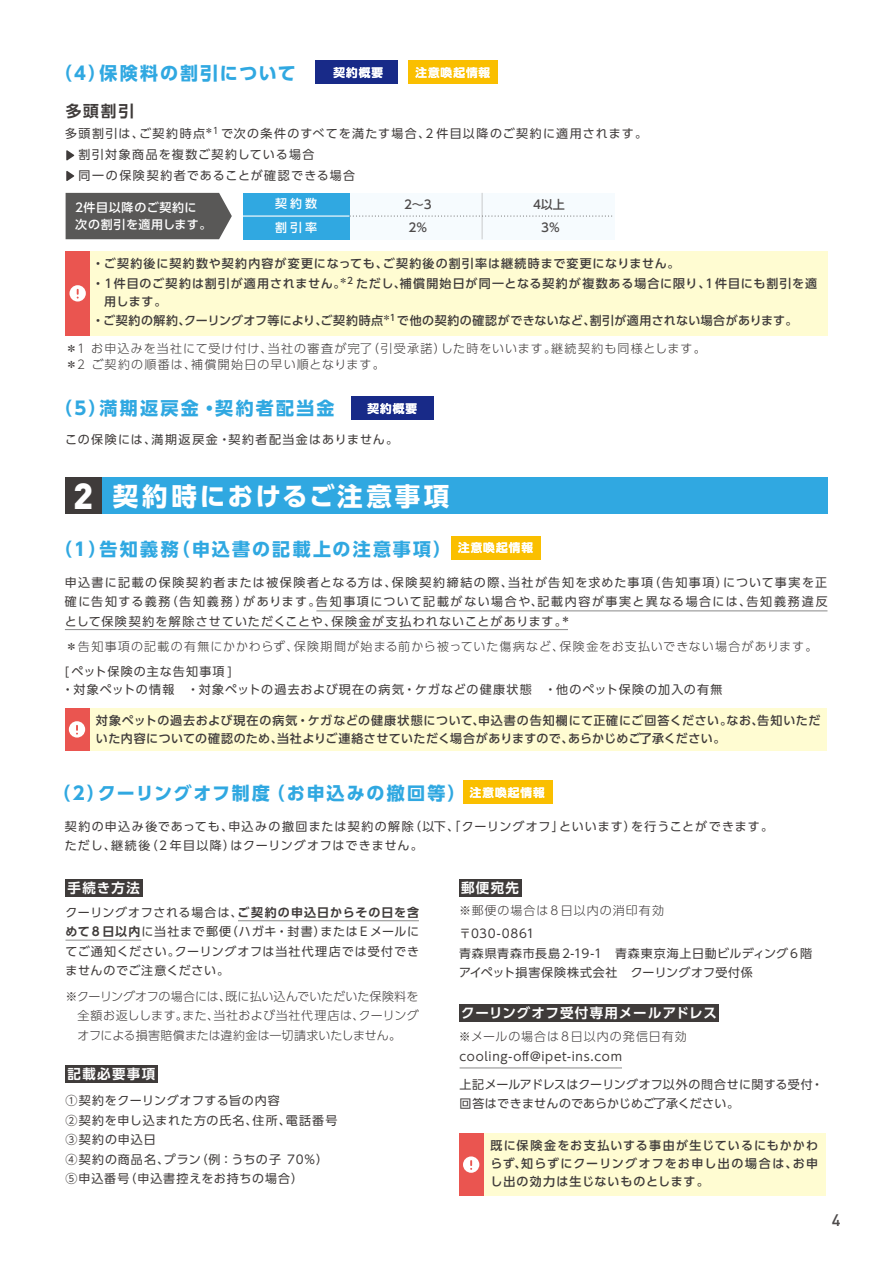
<style>
.page{position:relative;width:893px;height:1263px;background:#fff}
.page>*{position:absolute;margin:0;border:0;box-sizing:border-box;transform-origin:0 0}
.t1{font:900 36px "DIN Pro";color:#fff}
.t2{font:700 25.5px "UD Shin Go Pro";letter-spacing:.105em;color:#fff}
.t3{font:700 18px "UD Shin Go Pro";letter-spacing:.115em;color:#30a8e1}
.t4{font:500 16.5px "DIN Pro";color:#4d4a4a}
.t5{font:700 15.75px "UD Shin Go Pro De";color:#3f3b3a}
.t6{font:700 13.5px "UD Shin Go Pro De";letter-spacing:.06em;color:#fff}
.t7{font:700 13.5px "UD Shin Go Pro De";letter-spacing:.09em;color:#fff}
.t8{font:12px/19.5px "UD Shin Go Pro";letter-spacing:.075em;color:#3f3b3a}
.t9{font:300 12px/19.5px "UD Shin Go Pro";letter-spacing:.075em;color:#3f3b3a}
.t10{font:500 12px/18px "UD Shin Go Pro";letter-spacing:.06em;color:#3f3b3a}
.t11{font:500 12px/19.5px "UD Shin Go Pro";letter-spacing:.08em;color:#3f3b3a}
.t12{font:12px/21px "UD Shin Go Pro";letter-spacing:.105em;color:#3f3b3a}
.t13{font:500 12px/19.5px "UD Shin Go Pro";letter-spacing:.03em;color:#3f3b3a}
.t14{font:12px/19.5px "UD Shin Go Pro";letter-spacing:.045em;color:#3f3b3a}
.t15{font:12px/19.5px "UD Shin Go Pro";letter-spacing:.015em;color:#3f3b3a}
.t16{font:500 12px/23.4px "UD Shin Go Pro";letter-spacing:.06em;color:#fff}
.t17{font:12px "UD Shin Go Pro";letter-spacing:.115em;color:#3f3b3a}
.t18{font:500 12px/22.6px "UD Shin Go Pro";color:#4d4a4a;text-align:center}
.t19{font:700 11.55px "UD Shin Go Pro De";letter-spacing:.09em;color:#fff}
.s1{font-family:"UD Shin Go Pro De";font-weight:700}
</style>
<div class="page">
<div style="left:350px;top:193px;width:265px;height:46px;background:#f6fbfe"></div>
<div style="left:65px;top:477px;width:762px;height:37px;background:#30a8e1"></div>
<div style="left:65px;top:477px;width:37px;height:37px;background:#3f3b3a"></div>
<div style="left:351px;top:396px;width:83px;height:24px;background:#182a88"></div>
<div style="left:451px;top:536px;width:89px;height:24px;background:#fabf00"></div>
<div style="left:316px;top:60px;width:82px;height:24px;background:#182a88"></div>
<div style="left:409px;top:60px;width:89px;height:24px;background:#fabf00"></div>
<div style="left:69px;top:251px;width:758px;height:85px;background:#fffcd2"></div>
<div style="left:66px;top:251px;width:24px;height:85px;background:#ea5550"></div>
<div style="left:70px;top:285px;width:16px;height:16px;background:#fff;border-radius:50%"></div>
<svg style="left:77px;top:289px;width:2px;height:10px"></svg>
<div style="left:89px;top:708px;width:738px;height:43px;background:#fffcd2"></div>
<div style="left:65px;top:708px;width:24px;height:43px;background:#ea5550"></div>
<div style="left:69px;top:721px;width:16px;height:16px;background:#fff;border-radius:50%"></div>
<svg style="left:76px;top:725px;width:2px;height:9px"></svg>
<div style="left:66px;top:193px;width:166px;height:46px;background:#595857"></div>
<hr style="left:482px;top:193px;width:1px;height:46px;background:#c9cacb">
<div style="left:243px;top:193px;width:107px;height:46px;background:#30a8e1"></div>
<hr style="left:243px;top:215px;width:107px;height:2px;background:#fff">
<svg style="left:350px;top:215px;width:262px;height:2px"></svg>
<svg style="left:66px;top:150px;width:8px;height:11px"></svg>
<svg style="left:66px;top:171px;width:8px;height:10px"></svg>
<hr style="left:316px;top:610px;width:511px;height:1px;background:#898989">
<hr style="left:65px;top:629px;width:503px;height:1px;background:#898989">
<div style="left:473px;top:1133px;width:353px;height:63px;background:#fffcd2"></div>
<div style="left:459px;top:1133px;width:24px;height:63px;background:#ea5550"></div>
<div style="left:463px;top:1156px;width:16px;height:17px;background:#fff;border-radius:50%"></div>
<svg style="left:470px;top:1160px;width:2px;height:10px"></svg>
<div style="left:65px;top:879px;width:78px;height:17px;background:#3f3b3a"></div>
<div style="left:463px;top:781px;width:89px;height:23px;background:#fabf00"></div>
<hr style="left:238px;top:920px;width:181px;height:1px;background:#898989">
<hr style="left:65px;top:940px;width:76px;height:1px;background:#898989">
<div style="left:65px;top:1066px;width:93px;height:17px;background:#3f3b3a"></div>
<div style="left:459px;top:879px;width:63px;height:17px;background:#3f3b3a"></div>
<div style="left:460px;top:1004px;width:259px;height:18px;background:#3f3b3a"></div>
<hr style="left:460px;top:1067px;width:162px;height:1px;background:#898989">
<h3 class="t3" style="left:54px;top:59px;width:243px">（4）保険料の割引について</h3>
<p class="t19" style="left:334px;top:63px;width:51px">契約概要</p>
<p class="t19" style="left:415px;top:63px;width:76px">注意喚起情報</p>
<h3 class="t5" style="left:66px;top:98px;width:70px">多頭割引</h3>
<p class="t12" style="left:65px;top:123px;width:584px">多頭割引は、ご契約時点<sup>＊1</sup> で次の条件のすべてを満たす場合、2 件目以降のご契約に適用されます。　割引対象商品を複数ご契約している場合<br>　同一の保険契約者であることが確認できる場合</p>
<p class="t16" style="left:73px;top:199px;width:140px;line-height:16.5px">２件目以降のご契約に次の割引を適用します。</p>
<p class="t16" style="left:275px;top:192px;width:43px">契約数割引率</p>
<p class="t18" style="left:533px;top:192px;width:33px;line-height:23.1px">4以上<br>3％</p>
<p class="t18" style="left:404px;top:193px;width:29px">2～3<br>2％</p>
<p class="t11" style="left:92px;top:254px;width:726px">・ご契約後に契約数や契約内容が変更になっても、ご契約後の割引率は継続時まで変更になりません。<br>・１件目のご契約は割引が適用されません｡<sup>＊2</sup> ただし､補償開始日が同一となる契約が複数ある場合に限り、1件目にも割引を適</p>
<p class="t13" style="left:92px;top:291px;width:707px;text-indent:12px">用します。<br>・ご契約の解約、クーリングオフ等により、ご契約時点<sup>＊1</sup>で他の契約の確認ができないなど、割引が適用されない場合があります。</p>
<p class="t9" style="left:66px;top:340px;width:642px;line-height:16.5px">＊1 お申込みを当社にて受け付け、当社の審査が完了（引受承諾）した時をいいます。継続契約も同様とします。＊2 ご契約の順番は、補償開始日の早い順となります。</p>
<h3 class="t3" style="left:54px;top:394px;width:282px">（5）満期返戻金・契約者配当金</h3>
<p class="t19" style="left:367px;top:399px;width:51px">契約概要</p>
<p class="t17" style="left:65px;top:430px;width:335px">この保険には、満期返戻金・契約者配当金はありません。</p>
<h2 class="t2" style="left:113px;top:475px;width:337px">契約時におけるご注意事項</h2>
<h3 class="t3" style="left:54px;top:534px;width:398px">（1）告知義務（申込書の記載上の注意事項）</h3>
<p class="t8" style="left:65px;top:572px;width:764px;text-align:justify">申込書に記載の保険契約者または被保険者となる方は、保険契約締結の際、当社が告知を求めた事項（告知事項）について事実を正確に告知する義務（告知義務)があります。告知事項について記載がない場合や､記載内容が事実と異なる場合には、告知義務違反として保険契約を解除させていただくことや、保険金が支払われないことがあります。<sup>＊</sup></p>
<p class="t8" style="left:62px;top:662px;width:662px;line-height:18px">[ペット保険の主な告知事項 ]<br>・対象ペットの情報　・対象ペットの過去および現在の病気・ケガなどの健康状態　・他のペット保険の加入の有無</p>
<h1 class="t1" style="left:73px;top:472px;width:22px">2</h1>
<p class="t19" style="left:458px;top:539px;width:76px">注意喚起情報</p>
<p class="t9" style="left:66px;top:636px;width:753px">＊告知事項の記載の有無にかかわらず、保険期間が始まる前から被っていた傷病など、保険金をお支払いできない場合があります。</p>
<p class="t10" style="left:96px;top:711px;width:726px">対象ペットの過去および現在の病気・ケガなどの健康状態について､申込書の告知欄にて正確にご回答ください｡なお､告知いただいた内容についての確認のため､当社よりご連絡させていただく場合がありますので、あらかじめご了承ください。</p>
<h3 class="t3" style="left:53px;top:778px;width:494px">（2）クーリングオフ制度（お申込みの撤回等）<sup>注意喚起情報</sup></h3>
<p class="t8" style="left:65px;top:816px;width:710px">契約の申込み後であっても、申込みの撤回または契約の解除（以下、「クーリングオフ」といいます）を行うことができます。ただし、継続後（2 年目以降）はクーリングオフはできません。</p>
<p class="t7" style="left:68px;top:876px;width:74px">手続き方法</p>
<p class="t8" style="left:66px;top:902px;width:355px;text-align:justify">クーリングオフされる場合は、<span class="s1">ご契約の申込日からその日を含めて8 日以内</span>に当社まで郵便（ハガキ・封書）または E メールにてご通知ください。クーリングオフは当社代理店では受付できませんのでご注意ください。</p>
<p class="t9" style="left:78px;top:986px;width:343px;text-align:justify;text-indent:-12px">※クーリングオフの場合には、既に払い込んでいただいた保険料を全額お返しします。また、当社および当社代理店は、クーリングオフによる損害賠償または違約金は一切請求いたしません。</p>
<p class="t7" style="left:68px;top:1063px;width:89px">記載必要事項</p>
<p class="t8" style="left:65px;top:1090px;width:274px">①契約をクーリングオフする旨の内容<br>②契約を申し込まれた方の氏名、住所、電話番号<br>③契約の申込日<br>④契約の商品名、プラン（例：うちの子 70%）<br>⑤申込番号（申込書控えをお持ちの場合）</p>
<p class="t7" style="left:461px;top:876px;width:60px">郵便宛先</p>
<p class="t9" style="left:459px;top:900px;width:206px">※郵便の場合は8日以内の消印有効</p>
<p class="t14" style="left:459px;top:923px;width:355px">〒030-0861<br>青森県青森市長島 2-19-1　青森東京海上日動ビルディング6 階アイペット損害保険株式会社　クーリングオフ受付係</p>
<p class="t6" style="left:461px;top:1002px;width:257px">クーリングオフ受付専用メールアドレス</p>
<p class="t9" style="left:459px;top:1026px;width:230px">※メールの場合は８日以内の発信日有効</p>
<p class="t8" style="left:460px;top:1047px;width:164px">cooling-off@ipet-ins.com</p>
<p class="t15" style="left:460px;top:1074px;width:365px">上記メールアドレスはクーリングオフ以外の問合せに関する受付・回答はできませんのであらかじめご了承ください。</p>
<p class="t10" style="left:490px;top:1136px;width:329px;text-align:justify">既に保険金をお支払いする事由が生じているにもかかわらず､知らずにクーリングオフをお申し出の場合は、お申し出の効力は生じないものとします。</p>
<h3 class="t4" style="left:832px;top:1210px;width:10px">4</h3>
</div>
